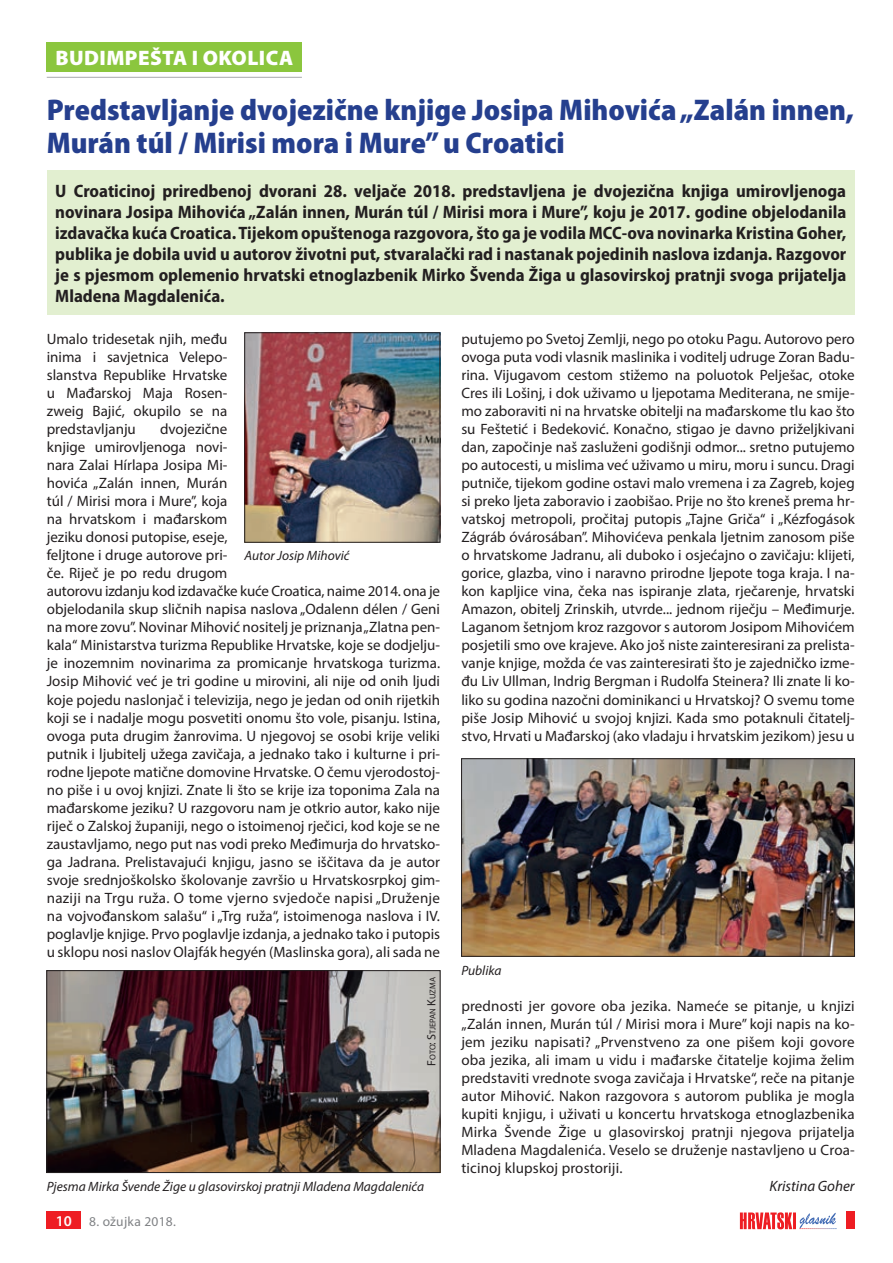
<style>
.page{position:relative;width:893px;height:1263px;background:#fff}
.page>*{position:absolute;margin:0;border:0;box-sizing:border-box;transform-origin:0 0}
.t1{font:900 semi-condensed 30px/33px "Myriad Pro";color:#253f8e}
.t2{font:900 21px "Myriad Pro";letter-spacing:.02em;color:#fff}
.t3{font:700 semi-condensed 18px/21px "Myriad Pro";color:#231f20;text-align:justify}
.t4{font:15px/18px "Myriad Pro";color:#231f20;text-align:justify}
.t5{font:italic 15px "Myriad Pro";color:#231f20}
.t6{font:italic 13.5px "Myriad Pro";color:#231f20}
.t7{font:13.5px "Myriad Pro";letter-spacing:.02em;color:#808285}
.t8{font:8.4px "Myriad Pro";color:#231f20}
.s1{font-size:12px}
.s2{font-weight:600;font-size:15px;color:#fff}
</style>
<div class="page">
<svg style="left:740px;top:1212px;width:96px;height:17px"></svg>
<div style="left:846px;top:1212px;width:9px;height:17px;background:#ee1d23"></div>
<div style="left:47px;top:1212px;width:34px;height:17px;background:#ee1d23"></div>
<div style="left:47px;top:43px;width:255px;height:29px;background:#8bc63e"></div>
<hr style="left:47px;top:77px;width:255px;height:1px;background:#a8a9ad">
<div style="left:47px;top:170px;width:808px;height:145px;background:#e2efd0"></div>
<img style="left:463px;top:760px;width:390px;height:194px">
<div style="left:461px;top:758px;width:394px;height:198px;border:1px solid #231f20"></div>
<img style="left:246px;top:335px;width:192px;height:205px">
<div style="left:244px;top:333px;width:196px;height:209px;border:1px solid #231f20"></div>
<img style="left:49px;top:972px;width:389px;height:199px">
<div style="left:47px;top:970px;width:393px;height:203px;border:1px solid #231f20"></div>
<h2 class="t2" style="left:55px;top:44px;width:28px">BUDIM</h2>
<h2 class="t2" style="left:125px;top:44px;width:91px">PEšTA I OKOLI</h2>
<h2 class="t2" style="left:266px;top:44px;width:28px">CA</h2>
<h1 class="t1" style="left:47px;top:93px;width:809px">Predstavljanje dvojezične knjige Josipa Mihovića „Zalán innen,<br>Murán túl / Mirisi mora i Mure” u Croatici</h1>
<p class="t3" style="left:55px;top:180px;width:792px">U Croaticinoj priredbenoj dvorani 28. veljače 2018. predstavljena je dvojezična knjiga umirovljenoga novinara Josipa Mihovića „Zalán innen, Murán túl / Mirisi mora i Mure”, koju je 2017. godine objelodanila izdavačka kuća Croatica. Tijekom opuštenoga razgovora, što ga je vodila MCC-ova novinarka Kristina Goher, publika je dobila uvid u autorov životni put, stvaralački rad i nastanak pojedinih naslova izdanja. Razgovor je s pjesmom oplemenio hrvatski etnoglazbenik Mirko Švenda Žiga u glasovirskoj pratnji svoga prijatelja Mladena Magdalenića.</p>
<p class="t4" style="left:47px;top:330px;width:182px">Umalo tridesetak njih, među inima i savjetnica Velepo&shy;slanstva Republike Hrvatske u Mađarskoj Maja Rosen&shy;zweig Bajić, okupilo se na predstavljanju</p>
<p class="t4" style="left:47px;top:420px;width:395px;text-align:left;text-indent:113px">dvojezične<br>knjige umirovljenoga novi-<br>nara Zalai Hírlapa Josipa Mi-<br>hovića „Zalán innen, Murán<br>túl / Mirisi mora i Mure”, koja<br>na hrvatskom i mađarskom<br>jeziku donosi putopise, eseje,<br>feljtone i druge autorove pri-<br>če. Riječ je po redu drugom<br>autorovu izdanju kod izdavačke kuće Croatica, naime 2014. ona je objelodanila skup sličnih napisa naslova „Odalenn délen / Geni na more zovu”. Novinar Mihović nositelj je priznanja „Zlatna pen&shy;kala“ Ministarstva turizma Republike Hrvatske, koje se dodjelju&shy;je inozemnim novinarima za promicanje hrvatskoga turizma.<br>Josip Mihović već je tri godine u mirovini, ali nije od onih ljudi koje pojedu naslonjač i televizija, nego je jedan od onih rijetkih koji se i nadalje mogu posvetiti onomu što vole, pisanju. Istina, ovoga puta drugim žanrovima. U njegovoj se osobi krije veliki putnik i ljubitelj užega zavičaja, a jednako tako i kulturne i pri&shy;rodne ljepote matične domovine Hrvatske. O čemu vjerodostoj&shy;no piše i u ovoj knjizi. Znate li što se krije iza toponima Zala na mađarskome jeziku? U razgovoru nam je otkrio autor, kako nije riječ o Zalskoj županiji, nego o istoimenoj rječici, kod koje se ne zaustavljamo, nego put nas vodi preko Međimurja do hrvatsko&shy;ga Jadrana. Prelistavajući knjigu, jasno se iščitava da je autor svoje srednjoškolsko školovanje završio u Hrvatskosrpkoj gim&shy;naziji na Trgu ruža. O tome vjerno svjedoče napisi „Druženje na vojvođanskom salašu“ i „Trg ruža“, istoimenoga naslova i IV. poglavlje knjige. Prvo poglavlje izdanja, a jednako tako i putopis u sklopu nosi naslov Olajfák hegyén (Maslinska gora), ali sada ne</p>
<p class="t6" style="left:244px;top:548px;width:107px">Autor Josip Mihović</p>
<p class="t8" style="left:427px;top:1066px;width:90px;rotate:-90deg"><span class="s1">F</span>oto<span class="s1">: S</span>tjepan <span class="s1">K</span>uzma</p>
<p class="t6" style="left:47px;top:1178px;width:379px">Pjesma Mirka Švende Žige u glasovirskoj pratnji Mladena Magdalenića</p>
<p class="t7" style="left:56px;top:1213px;width:122px"><span class="s2">10</span> 8. ožujka 2018.</p>
<p class="t4" style="left:461px;top:330px;width:395px">putujemo po Svetoj Zemlji, nego po otoku Pagu. Autorovo pero ovoga puta vodi vlasnik maslinika i voditelj udruge Zoran Badu&shy;rina. Vijugavom cestom stižemo na poluotok Pelješac, otoke Cres ili Lošinj, i dok uživamo u ljepotama Mediterana, ne smije&shy;mo zaboraviti ni na hrvatske obitelji na mađarskome tlu kao što su Feštetić i Bedeković. Konačno, stigao je davno priželjkivani dan, započinje naš zasluženi godišnji odmor... sretno putujemo po autocesti, u mislima već uživamo u miru, moru i suncu. Dragi putniče, tijekom godine ostavi malo vremena i za Zagreb, kojeg si preko ljeta zaboravio i zaobišao. Prije no što kreneš prema hr&shy;vatskoj metropoli, pročitaj putopis „Tajne Griča“ i „Kézfogások Zágráb óvárosában”. Mihovićeva penkala ljetnim zanosom piše o hrvatskome Jadranu, ali duboko i osjećajno o zavičaju: klijeti, gorice, glazba, vino i naravno prirodne ljepote toga kraja. I na&shy;kon kapljice vina, čeka nas ispiranje zlata, rječarenje, hrvatski Amazon, obitelj Zrinskih, utvrde... jednom riječju – Međimurje.<br>Laganom šetnjom kroz razgovor s autorom Josipom Mihovićem posjetili smo ove krajeve. Ako još niste zainteresirani za prelista&shy;vanje knjige, možda će vas zainteresirati što je zajedničko izme&shy;đu Liv Ullman, Indrig Bergman i Rudolfa Steinera? Ili znate li ko&shy;liko su godina nazočni dominikanci u Hrvatskoj? O svemu tome piše Josip Mihović u svojoj knjizi. Kada smo potaknuli čitatelj&shy;stvo, Hrvati u Mađarskoj (ako vladaju i hrvatskim jezikom) jesu u</p>
<p class="t6" style="left:461px;top:962px;width:42px">Publika</p>
<p class="t4" style="left:461px;top:996px;width:395px">prednosti jer govore oba jezika. Nameće se pitanje, u knjizi „Zalán innen, Murán túl / Mirisi mora i Mure” koji napis na ko&shy;jem jeziku napisati? „Prvenstveno za one pišem koji govore oba jezika, ali imam u vidu i mađarske čitatelje kojima želim predstaviti vrednote svoga zavičaja i Hrvatske“, reče na pitanje autor Mihović. Nakon razgovora s autorom publika je mogla kupiti knjigu, i uživati u koncertu hrvatskoga etnoglazbenika Mirka Švende Žige u glasovirskoj pratnji njegova prijatelja Mladena Magdalenića. Veselo se druženje nastavljeno u Croa&shy;ticinoj klupskoj prostoriji.</p>
<p class="t5" style="left:770px;top:1176px;width:87px">Kristina Goher</p>
</div>
